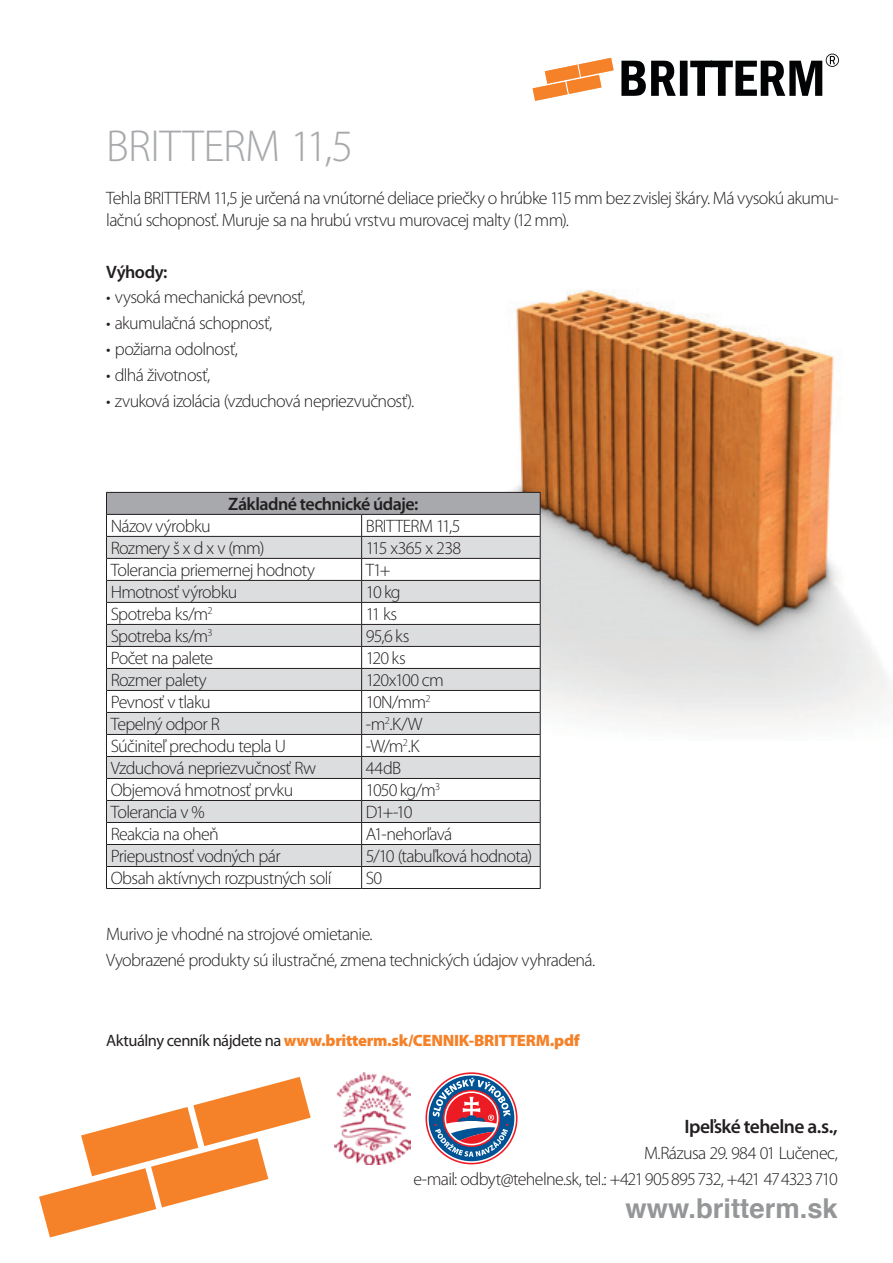
<style>
.page{position:relative;width:893px;height:1263px;background:#fff}
.page>*{position:absolute;margin:0;border:0;box-sizing:border-box;transform-origin:0 0}
.Nadpis{font:300 45px "Myriad Pro";letter-spacing:-.015em;color:#a7a9ac}
.t1{font:700 27.45px "Helvetica";color:#949698}
.t2{font:600 19.5px "Myriad Pro";letter-spacing:-.03em;color:#231f20}
.Bežný_text{font:300 18px/25.8px "Myriad Pro";letter-spacing:-.035em;color:#231f20;text-align:right}
.podnadpis{font:600 18px "Myriad Pro";letter-spacing:-.03em;color:#231f20}
.t3{font:900 16.5px "Myriad Pro";letter-spacing:-.015em;color:#f58229}
.s1{font-weight:400;color:#231f20}
</style>
<div class="page">
<svg style="left:39px;top:1077px;width:272px;height:160px"></svg>
<svg style="left:621px;top:54px;width:218px;height:42px"></svg>
<svg style="left:533px;top:58px;width:81px;height:43px"></svg>
<svg style="left:425px;top:1072px;width:92px;height:92px"></svg>
<svg style="left:427px;top:1074px;width:89px;height:89px"></svg>
<div style="left:429px;top:1075px;width:85px;height:86px;background:#005495;border-radius:50%"></div>
<svg style="left:433px;top:1078px;width:77px;height:79px"></svg>
<img style="left:335px;top:1072px;width:76px;height:92px">
<img style="left:314px;top:289px;width:577px;height:435px">
<div style="left:106px;top:492px;width:434px;height:22px;background:#a7a9ac"></div>
<svg style="left:107px;top:515px;width:433px;height:373px"></svg>
<svg style="left:107px;top:537px;width:433px;height:329px;fill:#dcddde"></svg>
<hr style="left:106px;top:492px;width:256px;height:1px;background:#231f20">
<hr style="left:362px;top:492px;width:178px;height:1px;background:#231f20">
<hr style="left:362px;top:514px;width:178px;height:1px;background:#231f20">
<hr style="left:106px;top:536px;width:256px;height:1px;background:#231f20">
<hr style="left:362px;top:536px;width:178px;height:1px;background:#231f20">
<hr style="left:106px;top:558px;width:256px;height:1px;background:#231f20">
<hr style="left:362px;top:558px;width:178px;height:1px;background:#231f20">
<hr style="left:106px;top:580px;width:256px;height:1px;background:#231f20">
<hr style="left:362px;top:580px;width:178px;height:1px;background:#231f20">
<hr style="left:106px;top:602px;width:256px;height:1px;background:#231f20">
<hr style="left:362px;top:602px;width:178px;height:1px;background:#231f20">
<hr style="left:106px;top:624px;width:256px;height:1px;background:#231f20">
<hr style="left:362px;top:624px;width:178px;height:1px;background:#231f20">
<hr style="left:106px;top:646px;width:256px;height:1px;background:#231f20">
<hr style="left:362px;top:646px;width:178px;height:1px;background:#231f20">
<hr style="left:106px;top:668px;width:256px;height:1px;background:#231f20">
<hr style="left:362px;top:668px;width:178px;height:1px;background:#231f20">
<hr style="left:106px;top:690px;width:256px;height:1px;background:#231f20">
<hr style="left:362px;top:690px;width:178px;height:1px;background:#231f20">
<hr style="left:106px;top:712px;width:256px;height:1px;background:#231f20">
<hr style="left:362px;top:712px;width:178px;height:1px;background:#231f20">
<hr style="left:106px;top:734px;width:256px;height:1px;background:#231f20">
<hr style="left:362px;top:734px;width:178px;height:1px;background:#231f20">
<hr style="left:106px;top:756px;width:256px;height:1px;background:#231f20">
<hr style="left:362px;top:756px;width:178px;height:1px;background:#231f20">
<hr style="left:106px;top:778px;width:256px;height:1px;background:#231f20">
<hr style="left:362px;top:778px;width:178px;height:1px;background:#231f20">
<hr style="left:106px;top:800px;width:256px;height:1px;background:#231f20">
<hr style="left:362px;top:800px;width:178px;height:1px;background:#231f20">
<hr style="left:106px;top:822px;width:256px;height:1px;background:#231f20">
<hr style="left:362px;top:822px;width:178px;height:1px;background:#231f20">
<hr style="left:106px;top:844px;width:256px;height:1px;background:#231f20">
<hr style="left:362px;top:844px;width:178px;height:1px;background:#231f20">
<hr style="left:106px;top:866px;width:256px;height:1px;background:#231f20">
<hr style="left:362px;top:866px;width:178px;height:1px;background:#231f20">
<svg style="left:540px;top:493px;width:1px;height:395px"></svg>
<hr style="left:106px;top:888px;width:256px;height:1px;background:#231f20">
<hr style="left:362px;top:888px;width:178px;height:1px;background:#231f20">
<hr style="left:106px;top:514px;width:256px;height:1px;background:#231f20">
<svg style="left:106px;top:493px;width:1px;height:395px"></svg>
<svg style="left:361px;top:515px;width:1px;height:373px"></svg>
<p class="Nadpis" style="left:106px;top:122px;width:249px">BRITTERM 11,5</p>
<p class="Bežný_text" style="left:106px;top:188px;width:734px;line-height:21.6px;text-align:left">Tehla BRITTERM 11,5 je určená na vnútorné deliace priečky o hrúbke 115 mm bez zvislej škáry. Má vysokú akumu&shy;lačnú schopnosť. Muruje sa na hrubú vrstvu murovacej malty (12 mm).</p>
<p class="podnadpis" style="left:106px;top:260px;width:63px">Výhody:</p>
<p class="Bežný_text" style="left:106px;top:285px;width:201px">• vysoká mechanická pevnosť,</p>
<p class="Bežný_text" style="left:106px;top:311px;width:167px">• akumulačná schopnosť,</p>
<p class="Bežný_text" style="left:106px;top:336px;width:133px">• požiarna odolnosť,</p>
<p class="Bežný_text" style="left:106px;top:362px;width:106px">• dlhá životnosť,</p>
<p class="Bežný_text" style="left:106px;top:388px;width:309px">• zvuková izolácia (vzduchová nepriezvučnosť).</p>
<p class="podnadpis" style="left:228px;top:493px;width:192px">Základné technické údaje:</p>
<p class="Bežný_text" style="left:111px;top:513px;width:101px">Názov výrobku</p>
<p class="Bežný_text" style="left:366px;top:513px;width:96px">BRITTERM 11,5</p>
<p class="Bežný_text" style="left:111px;top:535px;width:155px">Rozmery š x d x v (mm)</p>
<p class="Bežný_text" style="left:366px;top:535px;width:97px">115 x365 x 238</p>
<p class="Bežný_text" style="left:111px;top:557px;width:206px">Tolerancia priemernej hodnoty</p>
<p class="Bežný_text" style="left:366px;top:557px;width:26px">T1+</p>
<p class="Bežný_text" style="left:111px;top:579px;width:128px">Hmotnosť výrobku</p>
<p class="Bežný_text" style="left:366px;top:579px;width:36px">10 kg</p>
<p class="Bežný_text" style="left:111px;top:602px;width:103px">Spotreba ks/m<sup>2</sup></p>
<p class="Bežný_text" style="left:366px;top:602px;width:33px">11 ks</p>
<p class="Bežný_text" style="left:111px;top:624px;width:103px">Spotreba ks/m<sup>3</sup></p>
<p class="Bežný_text" style="left:366px;top:624px;width:45px">95,6 ks</p>
<p class="Bežný_text" style="left:111px;top:646px;width:104px">Počet na palete</p>
<p class="Bežný_text" style="left:366px;top:646px;width:41px">120 ks</p>
<p class="Bežný_text" style="left:111px;top:668px;width:98px">Rozmer palety</p>
<p class="Bežný_text" style="left:366px;top:668px;width:79px">120x100 cm</p>
<p class="Bežný_text" style="left:111px;top:690px;width:101px">Pevnosť v tlaku</p>
<p class="Bežný_text" style="left:366px;top:690px;width:66px">10N/mm<sup>2</sup></p>
<p class="Bežný_text" style="left:111px;top:712px;width:111px">Tepelný odpor R</p>
<p class="Bežný_text" style="left:366px;top:712px;width:58px">-m<sup>2</sup>.K/W</p>
<p class="Bežný_text" style="left:111px;top:734px;width:177px">Súčiniteľ prechodu tepla U</p>
<p class="Bežný_text" style="left:366px;top:734px;width:55px">-W/m<sup>2</sup>.K</p>
<p class="Bežný_text" style="left:111px;top:756px;width:207px">Vzduchová nepriezvučnosť Rw</p>
<p class="Bežný_text" style="left:366px;top:756px;width:37px">44dB</p>
<p class="Bežný_text" style="left:111px;top:778px;width:184px">Objemová hmotnosť prvku</p>
<p class="Bežný_text" style="left:366px;top:778px;width:76px">1050 kg/m<sup>3</sup></p>
<p class="Bežný_text" style="left:111px;top:800px;width:96px">Tolerancia v %</p>
<p class="Bežný_text" style="left:366px;top:800px;width:48px">D1+-10</p>
<p class="Bežný_text" style="left:111px;top:822px;width:110px">Reakcia na oheň</p>
<p class="Bežný_text" style="left:366px;top:822px;width:88px">A1-nehorľavá</p>
<p class="Bežný_text" style="left:111px;top:844px;width:172px">Priepustnosť vodných pár</p>
<p class="Bežný_text" style="left:366px;top:844px;width:168px">5/10 (tabuľková hodnota)</p>
<p class="Bežný_text" style="left:111px;top:866px;width:222px">Obsah aktívnych rozpustných solí</p>
<p class="Bežný_text" style="left:366px;top:866px;width:18px">S0</p>
<p class="Bežný_text" style="left:106px;top:922px;width:268px">Murivo je vhodné na strojové omietanie.</p>
<p class="Bežný_text" style="left:106px;top:948px;width:490px">Vyobrazené produkty sú ilustračné, zmena technických údajov vyhradená.</p>
<p class="t3" style="left:106px;top:1031px;width:475px"><span class="s1">Aktuálny cenník nájdete na</span> www.britterm.sk/CENNIK-BRITTERM.pdf</p>
<p class="t2" style="left:685px;top:1114px;width:155px">Ipeľské tehelne a.s.,</p>
<p class="Bežný_text" style="left:413px;top:1140px;width:426px">M.Rázusa 29. 984 01 Lučenec,<br>e-mail: odbyt@tehelne.sk, tel.: +421905895732, +421 474323710</p>
<h2 class="t1" style="left:625px;top:1186px;width:214px">www.britterm.sk</h2>
</div>
